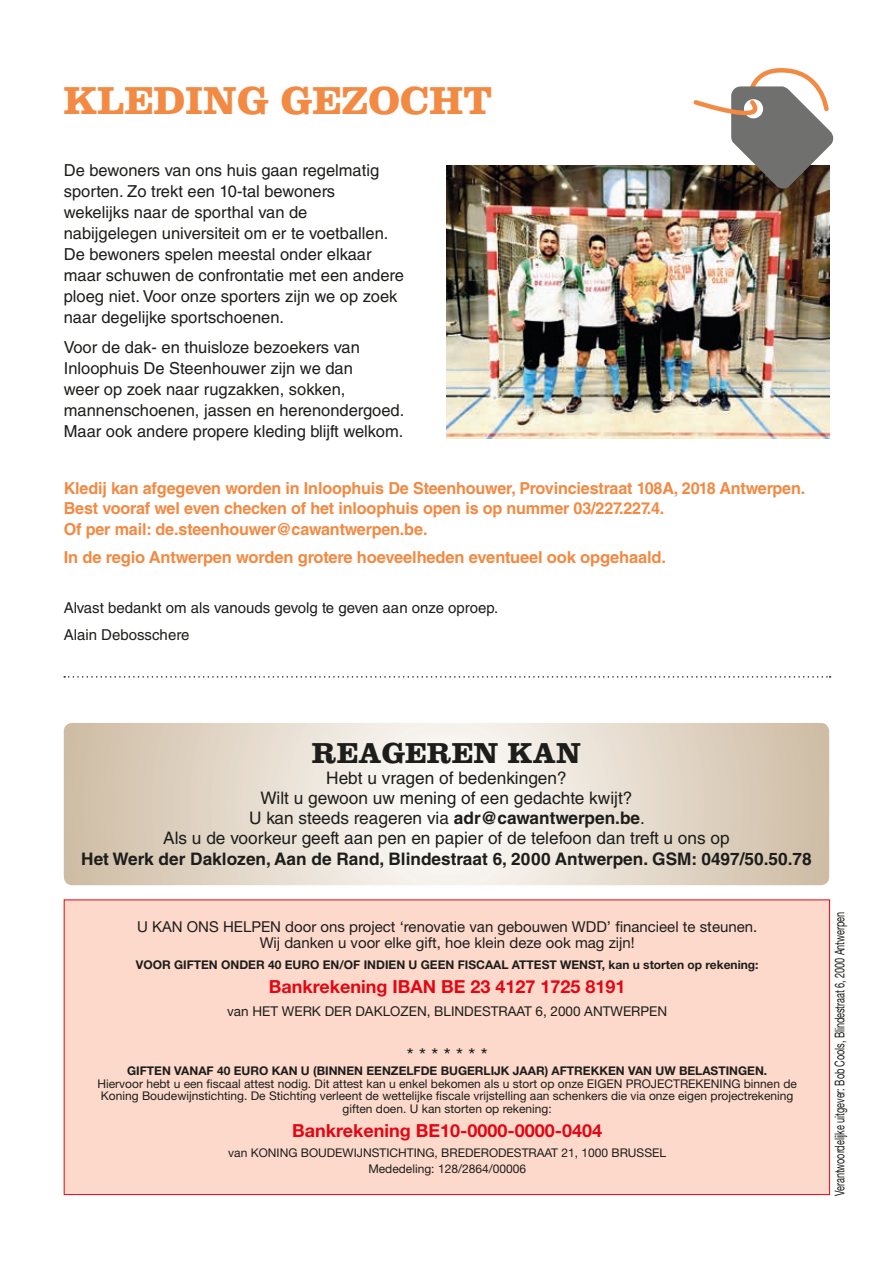
<style>
.page{position:relative;width:893px;height:1263px;background:#fff}
.page>*{position:absolute;margin:0;border:0;box-sizing:border-box;transform-origin:0 0}
.t1{font:700 40.5px "Clarendon LT Std";color:#f28a43}
.t2{font:700 30px "Clarendon LT Std";color:#1d1d1b}
.t3{font:19.5px "Helvetica Neue LT Std";color:#1d1d1b}
.t4{font:700 18px "Helvetica Neue LT Std";color:#e30614}
.t5{font:17.25px/20.2px "Helvetica LT Std";color:#1d1d1b;text-align:center}
.t6{font:700 17.25px "Helvetica LT Std";color:#1d1d1b}
.t7{font:16.5px/21px "Helvetica LT Std";color:#1d1d1b}
.t8{font:700 16.5px/20.2px "Helvetica LT Std";letter-spacing:-.01em;color:#f28a43}
.t9{font:15px/16.5px "Helvetica Neue LT Std";color:#1d1d1b;text-align:center}
.t10{font:15px/26.5px "Helvetica LT Std";color:#1d1d1b}
.t11{font:13.5px "Helvetica Neue LT Std";letter-spacing:-.01em;color:#1d1d1b;scale:.68 1}
.t12{font:13.5px "Helvetica Neue LT Std";letter-spacing:-.01em;color:#1d1d1b}
.t13{font:12px/12.8px "Helvetica Neue LT Std";color:#1d1d1b;text-align:center}
.t14{font:700 12px "Helvetica Neue LT Std";color:#1d1d1b}
.s1{font-weight:700}
</style>
<div class="page">
<div style="left:64px;top:899px;width:766px;height:296px;background:#fcd9ca;border:1px solid #e30614"></div>
<svg style="left:64px;top:723px;width:765px;height:162px;background:#e5dccf"></svg>
<hr style="left:892px;top:0;width:1px;height:1263px;background:#2bad75">
<svg style="left:64px;top:676px;width:767px;height:2px"></svg>
<img style="left:447px;top:166px;width:382px;height:272px">
<svg style="left:691px;top:68px;width:139px;height:120px"></svg>
<h1 class="t1" style="left:64px;top:76px;width:430px">KLEDING GEZOCHT</h1>
<p class="t7" style="left:64px;top:160px;width:342px">De bewoners van ons huis gaan regelmatig sporten. Zo trekt een 10-tal bewoners wekelijks naar de sporthal van de nabijgelegen universiteit om er te voetballen.<br>De bewoners spelen meestal onder elkaar maar schuwen de confrontatie met een andere ploeg niet. Voor onze sporters zijn we op zoek naar degelijke sportschoenen.</p>
<p class="t7" style="left:64px;top:336px;width:342px">Voor de dak- en thuisloze bezoekers van Inloophuis De Steenhouwer zijn we dan<br>weer op zoek naar rugzakken, sokken, mannenschoenen, jassen en herenondergoed.<br>Maar ook andere propere kleding blijft welkom.</p>
<p class="t8" style="left:64px;top:478px;width:743px">Kledij kan afgegeven worden in Inloophuis De Steenhouwer, Provinciestraat 108A, 2018 Antwerpen.<br>Best vooraf wel even checken of het inloophuis open is op nummer 03/227.227.4.<br>Of per mail: de.steenhouwer@cawantwerpen.be.</p>
<p class="t8" style="left:64px;top:547px;width:604px">In de regio Antwerpen worden grotere hoeveelheden eventueel ook opgehaald.</p>
<p class="t10" style="left:64px;top:595px;width:436px">Alvast bedankt om als vanouds gevolg te geven aan onze oproep.<br>Alain Debosschere</p>
<h2 class="t2" style="left:312px;top:735px;width:271px">REAGEREN KAN</h2>
<p class="t5" style="left:163px;top:767px;width:568px">Hebt u vragen of bedenkingen?<br>Wilt u gewoon uw mening of een gedachte kwijt?<br>U kan steeds reageren via <span class="s1">adr@cawantwerpen.be</span>.<br>Als u de voorkeur geeft aan pen en papier of de telefoon dan treft u ons op</p>
<p class="t6" style="left:81px;top:848px;width:732px">Het Werk der Daklozen, Aan de Rand, Blindestraat 6, 2000 Antwerpen. GSM: 0497/50.50.78</p>
<p class="t9" style="left:137px;top:918px;width:622px">U KAN ONS HELPEN door ons project ‘renovatie van gebouwen WDD’ financieel te steunen.<br>Wij danken u voor elke gift, hoe klein deze ook mag zijn!</p>
<p class="t14" style="left:136px;top:957px;width:624px">VOOR GIFTEN ONDER 40 EURO EN/OF INDIEN U GEEN FISCAAL ATTEST WENST, kan u storten op rekening:</p>
<p class="t4" style="left:269px;top:975px;width:358px">Bankrekening IBAN BE 23 4127 1725 8191</p>
<p class="t12" style="left:227px;top:1003px;width:442px">van HET WERK DER DAKLOZEN, BLINDESTRAAT 6, 2000 ANTWERPEN</p>
<p class="t3" style="left:407px;top:1043px;width:82px">* * * * * * *</p>
<p class="t14" style="left:127px;top:1063px;width:642px">GIFTEN VANAF 40 EURO KAN U (BINNEN EENZELFDE BUGERLIJK JAAR) AFTREKKEN VAN UW BELASTINGEN.</p>
<p class="t13" style="left:97px;top:1077px;width:701px">Hiervoor hebt u een fiscaal attest nodig. Dit attest kan u enkel bekomen als u stort op onze EIGEN PROJECTREKENING binnen de<br>Koning Boudewijnstichting. De Stichting verleent de wettelijke fiscale vrijstelling aan schenkers die via onze eigen projectrekening giften doen. U kan storten op rekening:</p>
<p class="t4" style="left:292px;top:1119px;width:312px">Bankrekening BE10-0000-0000-0404</p>
<p class="t13" style="left:228px;top:1144px;width:439px;line-height:16.5px">van KONING BOUDEWIJNSTICHTING, BREDERODESTRAAT 21, 1000 BRUSSEL<br>Mededeling: 128/2864/00006</p>
<p class="t11" style="left:832px;top:1196px;width:419px;rotate:-90deg">Verantwoordelijke uitgever: Bob Cools, Blindestraat 6, 2000 Antwerpen</p>
</div>
